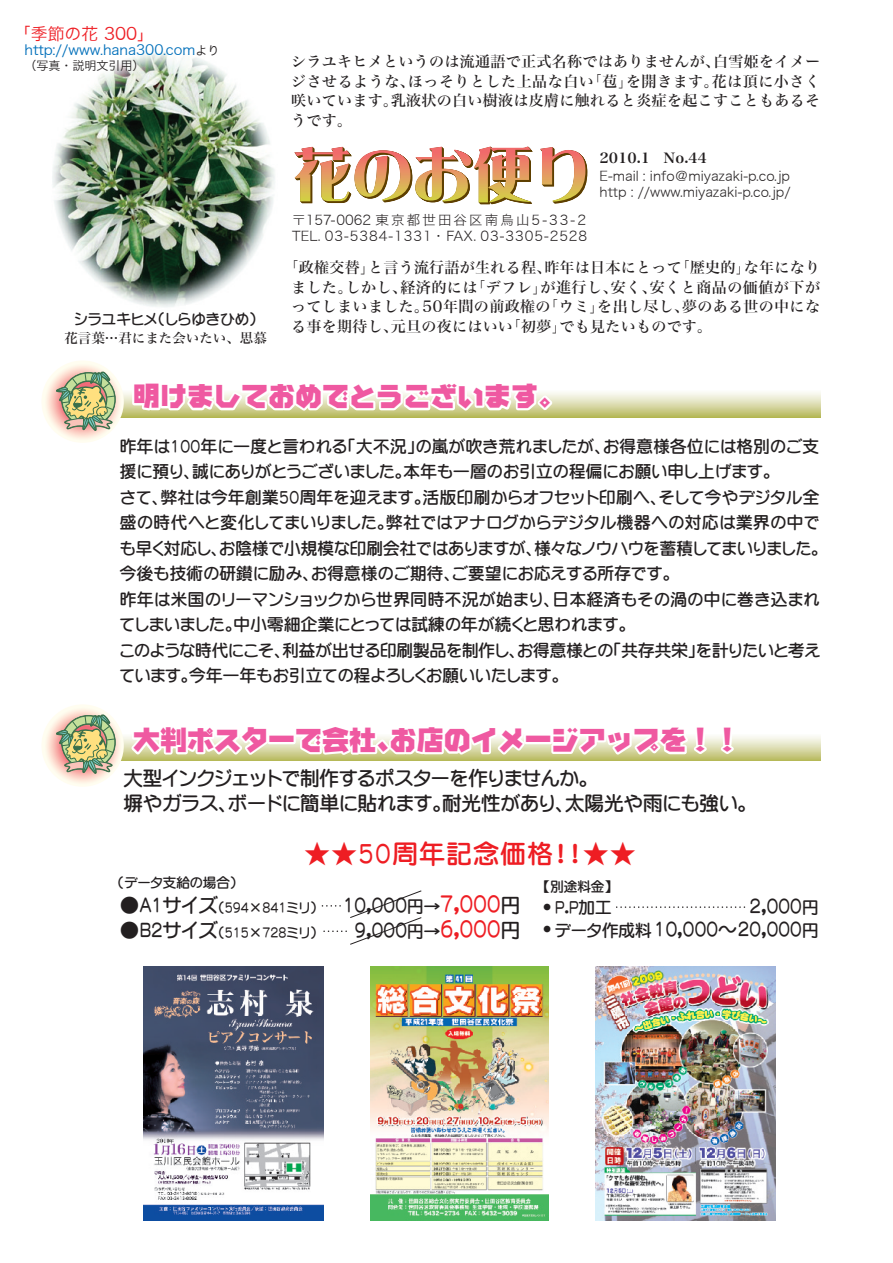
<style>
.page{position:relative;width:893px;height:1263px;background:#fff}
.page>*{position:absolute;margin:0;border:0;box-sizing:border-box;transform-origin:0 0}
.t1{font:27px "NIS Z10 P 83 pv RKSJ H";color:#ef59a1}
.t2{font:25.5px "FGP Maru Gothic Ca B";letter-spacing:.06em;color:#ee1d23}
.t3{font:19.5px/25.5px "FGP Maru Gothic Ca B";color:#231f20}
.t4{font:16.95px "Hiragino Kaku W3 90 msp RKSJ H";color:#ee1d23}
.t5{font:16.5px/25.5px "FGP Maru Gothic Ca B";letter-spacing:.02em;color:#231f20}
.t6{font:15px/19.5px "Hiragino Min W5 90 msp RKSJ H";letter-spacing:.02em;color:#231f20;text-align:justify}
.t7{font:14.85px "FGP Maru Gothic Ca B";color:#231f20}
.t8{font:13.95px "Hiragino Kaku W3 90 msp RKSJ H";color:#006fba}
.t9{font:13.5px "FGP Maru Gothic Ca B";color:#231f20}
.t10{font:13.35px/16.4px "Hiragino Kaku W2 90 msp RKSJ H";letter-spacing:.075em;color:#231f20}
.t11{font:13.35px/16.4px "Hiragino Kaku W2 90 msp RKSJ H";color:#231f20}
.t12{font:13.35px "Hiragino Min W5 90 msp RKSJ H";color:#231f20}
.t13{font:13.35px "Hiragino Min W7 90 msp RKSJ H";color:#231f20}
.t14{font:12px "Hiragino Kaku W3 90 msp RKSJ H";color:#231f20}
.s1{font-size:12px;color:#231f20}
.s2{font-size:16.5px}
.s3{font-size:19.5px}
.s4{font-size:22.5px;color:#ee1d23}
</style>
<div class="page">
<img style="left:52px;top:52px;width:223px;height:255px">
<div style="left:80px;top:391px;width:740px;height:26px;background:linear-gradient(to bottom,#fff,#bcbd66)"></div>
<div style="left:80px;top:735px;width:740px;height:26px;background:linear-gradient(to bottom,#fff,#bcbd66)"></div>
<svg style="left:294px;top:146px;width:238px;height:58px"></svg>
<svg style="left:540px;top:147px;width:47px;height:57px"></svg>
<svg style="left:41px;top:360px;width:83px;height:83px"></svg>
<svg style="left:41px;top:704px;width:83px;height:83px"></svg>
<svg style="left:616px;top:906px;width:130px;height:2px"></svg>
<svg style="left:54px;top:704px;width:63px;height:72px;background:#c6c19f"></svg>
<svg style="left:54px;top:262px;width:63px;height:171px"></svg>
<img style="left:370px;top:967px;width:178px;height:253px">
<img style="left:143px;top:967px;width:180px;height:253px">
<img style="left:595px;top:967px;width:180px;height:253px">
<svg style="left:322px;top:890px;width:100px;height:55px"></svg>
<p class="t4" style="left:14px;top:25px;width:142px">「季節の花 300」</p>
<p class="t8" style="left:24px;top:43px;width:196px">http://www.hana300.com<span class="s1">より</span></p>
<p class="t14" style="left:24px;top:59px;width:121px">（写真・説明文引用）</p>
<p class="t7" style="left:75px;top:312px;width:184px">シラユキヒメ（しらゆきひめ）</p>
<p class="t12" style="left:64px;top:331px;width:204px">花言葉…君にまた会いたい、思慕</p>
<p class="t6" style="left:291px;top:52px;width:530px">シラユキヒメというのは流通語で正式名称ではありませんが、白雪姫をイメージさせるような、ほっそりとした上品な白い「苞」を開きます。花は頂に小さく咲いています。乳液状の白い樹液は皮膚に触れると炎症を起こすこともあるそうです。</p>
<p class="t13" style="left:599px;top:151px;width:109px">2010.1 No.44</p>
<p class="t10" style="left:292px;top:212px;width:296px">〒157-0062 東京都世田谷区南烏山5-33-2<br>TEL. 03-5384-1331・FAX. 03-3305-2528</p>
<p class="t11" style="left:599px;top:168px;width:192px">E-mail : info＠miyazaki-p.co.jp http : //www.miyazaki-p.co.jp/</p>
<p class="t6" style="left:291px;top:258px;width:530px;text-indent:-7px">「政権交替」と言う流行語が生れる程、昨年は日本にとって「歴史的」な年になりました。しかし、経済的には「デフレ」が進行し、安く、安くと商品の価値が下がってしまいました。50年間の前政権の「ウミ」を出し尽し、夢のある世の中になる事を期待し、元旦の夜にはいい「初夢」でも見たいものです。</p>
<h1 class="t1" style="left:133px;top:379px;width:433px">明けましておめでとうございます。</h1>
<p class="t5" style="left:120px;top:433px;width:702px">昨年は100年に一度と言われる「大不況」の嵐が吹き荒れましたが、お得意様各位には格別のご支援に預り、誠にありがとうございました。本年も一層のお引立の程偏にお願い申し上げます。<br>さて、弊社は今年創業50周年を迎えます。活版印刷からオフセット印刷へ、そして今やデジタル全盛の時代へと変化してまいりました。弊社ではアナログからデジタル機器への対応は業界の中でも早く対応し、お陰様で小規模な印刷会社ではありますが、様々なノウハウを蓄積してまいりました。今後も技術の研鑚に励み、お得意様のご期待、ご要望にお応えする所存です。<br>昨年は米国のリーマンショックから世界同時不況が始まり、日本経済もその渦の中に巻き込まれてしまいました。中小零細企業にとっては試練の年が続くと思われます。<br>このような時代にこそ、利益が出せる印刷製品を制作し、お得意様との「共存共栄」を計りたいと考えています。今年一年もお引立ての程よろしくお願いいたします。</p>
<h1 class="t1" style="left:133px;top:723px;width:609px">大判ポスターで会社、お店のイメージアップを！！</h1>
<p class="t3" style="left:123px;top:765px;width:625px">大型インクジェットで制作するポスターを作りませんか。<br>塀やガラス、ボードに簡単に貼れます。耐光性があり、太陽光や雨にも強い。</p>
<h2 class="t2" style="left:304px;top:841px;width:333px">★★50周年記念価格！！★★</h2>
<p class="t9" style="left:118px;top:876px;width:120px">（データ支給の場合）</p>
<p class="t9" style="left:543px;top:879px;width:69px">【別途料金】</p>
<p class="t5" style="left:543px;top:895px;width:69px"><sup>●</sup> P.P加工</p>
<p class="t3" style="left:749px;top:894px;width:71px">2,000<span class="s2">円</span></p>
<p class="t3" style="left:543px;top:916px;width:276px"><sup>●</sup> <span class="s2">データ作成料</span>10,000～20,000<span class="s2">円</span></p>
<p class="t9" style="left:120px;top:900px;width:198px"><span class="s3">●A1サイズ</span>（594×841ミリ）</p>
<p class="t3" style="left:343px;top:892px;width:179px">10,000<span class="s2">円→</span><span class="s4">7,000</span>円</p>
<p class="t9" style="left:120px;top:926px;width:198px"><span class="s3">●B2サイズ</span>（515×728ミリ）</p>
<p class="t3" style="left:354px;top:918px;width:167px">9,000<span class="s2">円→</span><span class="s4">6,000</span>円</p>
</div>
